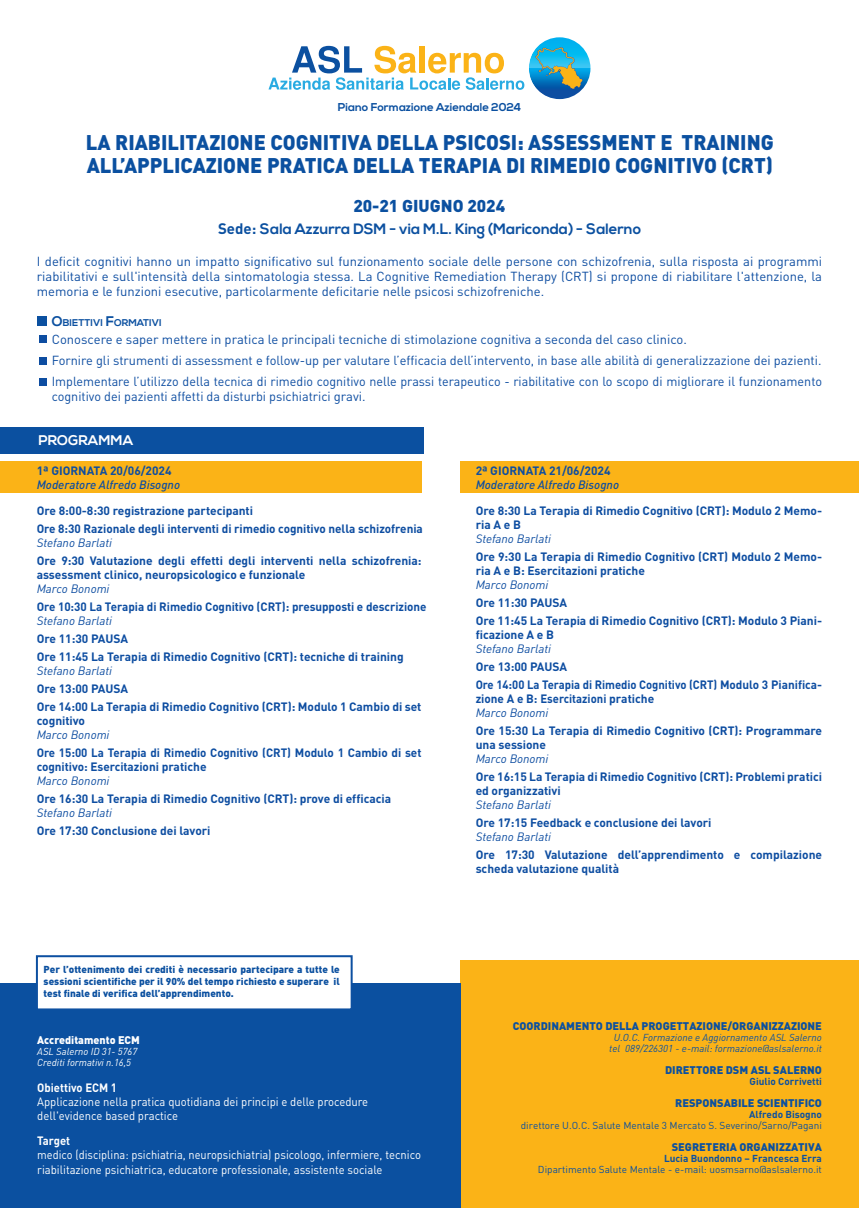
<style>
.page{position:relative;width:859px;height:1208px;background:#fff}
.page>*{position:absolute;margin:0;border:0;box-sizing:border-box;transform-origin:0 0}
.t1{font:900 21px/23px "DIN";color:#0b50a0;scale:.96 1}
.t2{font:900 17px "DIN";color:#0b50a0}
.t3{font:700 15px "Nexa";color:#0b50a0}
.t4{font:700 14px "Nexa";color:#fff}
.t5{font:13px/21px "DIN";color:#0d4da1}
.t6{font:700 12px/14px "DIN";letter-spacing:-.005em;color:#0d4da1}
.t7{font:italic 12px "DIN";letter-spacing:-.005em;color:#0d4da1}
.t8{font:12px/14.4px "DIN";color:#fff;scale:.92 1}
.t9{font:700 12px/14px "DIN";letter-spacing:-.005em;color:#0d4da1;scale:.96 1}
.t10{font:12px/14.4px "DIN";color:#fff;scale:.94 1}
.t11{font:italic 500 12px "DIN";letter-spacing:-.005em;color:#0d4da1}
.t12{font:700 12px "DIN";color:#fff;scale:.94 1}
.t13{font:700 11.4px "Nexa";color:#0b50a0}
.t14{font:900 11px "DIN";color:#0b50a0}
.t15{font:900 11px "DIN";color:#fff}
.t16{font:900 10px/12px "DIN";color:#0b50a0;text-align:justify}
.t17{font:10px "DIN";color:#0b50a0}
.t18{font:italic 10px/11px "DIN";color:#0b50a0;text-align:center}
.t19{font:700 10px "DIN";color:#0b50a0}
.t20{font:italic 10px/11px "DIN";color:#fff}
.t21{font:700 9.8px "Nexa";color:#0b50a0}
.s1{font-family:"DIN"}
.s2{font-size:14px}
</style>
<div class="page">
<div style="left:460px;top:961px;width:399px;height:247px;background:#fbb317"></div>
<svg style="left:268px;top:46px;width:256px;height:44px"></svg>
<img style="left:529px;top:37px;width:61px;height:62px;border-radius:31px">
<div style="left:0;top:983px;width:460px;height:225px;background:#0b50a0"></div>
<div style="left:0;top:427px;width:423px;height:26px;background:#0b50a0"></div>
<div style="left:37px;top:316px;width:10px;height:10px;background:#0b50a0"></div>
<div style="left:40px;top:335px;width:7px;height:8px;background:#0d4da1"></div>
<div style="left:40px;top:357px;width:7px;height:8px;background:#0d4da1"></div>
<div style="left:40px;top:378px;width:7px;height:8px;background:#0d4da1"></div>
<div style="left:36px;top:955px;width:317px;height:55px;background:#fff;border:2px solid #0d50a1"></div>
<div style="left:460px;top:461px;width:399px;height:32px;background:#fbb317"></div>
<div style="left:0;top:461px;width:421px;height:32px;background:#fbb317"></div>
<p class="t13" style="left:338px;top:101px;width:185px">Piano Formazione Aziendale 2024</p>
<h1 class="t1" style="left:86px;top:129px;width:718px">LA RIABILITAZIONE COGNITIVA DELLA PSICOSI: ASSESSMENT E TRAINING<br>ALL’APPLICAZIONE PRATICA DELLA TERAPIA DI RIMEDIO COGNITIVO (CRT)</h1>
<h2 class="t2" style="left:353px;top:194px;width:153px">20-21 GIUGNO 2024</h2>
<p class="t3" style="left:218px;top:220px;width:425px"><span class="s1">Sede:</span> Sala Azzurra DSM - via M.L. King (Mariconda) - Salerno</p>
<p class="t5" style="left:37px;top:253px;width:787px;line-height:15px;text-align:justify">I deficit cognitivi hanno un impatto significativo sul funzionamento sociale delle persone con schizofrenia, sulla risposta ai programmi riabilitativi e sull'intensità della sintomatologia stessa. La Cognitive Remediation Therapy (CRT) si propone di riabilitare l'attenzione, la memoria e le funzioni esecutive, particolarmente deficitarie nelle psicosi schizofreniche.</p>
<p class="t21" style="left:52px;top:317px;width:111px"><span class="s2">O</span>BIETTIVI <span class="s2">F</span>ORMATIVI</p>
<p class="t5" style="left:52px;top:329px;width:772px">Conoscere e saper mettere in pratica le principali tecniche di stimolazione cognitiva a seconda del caso clinico.<br>Fornire gli strumenti di assessment e follow-up per valutare l’efficacia dell’intervento, in base alle abilità di generalizzazione dei pazienti.<br>Implementare l’utilizzo della tecnica di rimedio cognitivo nelle prassi terapeutico - riabilitative con lo scopo di migliorare il funzionamento</p>
<p class="t5" style="left:52px;top:386px;width:315px">cognitivo dei pazienti affetti da disturbi psichiatrici gravi.</p>
<p class="t4" style="left:38px;top:432px;width:96px">PROGRAMMA</p>
<p class="t6" style="left:37px;top:463px;width:136px">1ª GIORNATA 20/06/2024</p>
<p class="t11" style="left:37px;top:477px;width:145px">Moderatore Alfredo Bisogno</p>
<p class="t6" style="left:37px;top:501px;width:388px;line-height:18px">Ore 8:00-8:30 registrazione partecipanti<br>Ore 8:30 Razionale degli interventi di rimedio cognitivo nella schizofrenia</p>
<p class="t7" style="left:37px;top:535px;width:77px">Stefano Barlati</p>
<p class="t6" style="left:37px;top:553px;width:386px">Ore 9:30 Valutazione degli effetti degli interventi nella schizofrenia: assessment clinico, neuropsicologico e funzionale</p>
<p class="t7" style="left:37px;top:581px;width:74px">Marco Bonomi</p>
<p class="t6" style="left:37px;top:599px;width:391px">Ore 10:30 La Terapia di Rimedio Cognitivo (CRT): presupposti e descrizione</p>
<p class="t7" style="left:37px;top:613px;width:77px">Stefano Barlati</p>
<p class="t6" style="left:37px;top:629px;width:368px;line-height:18px">Ore 11:30 PAUSA<br>Ore 11:45 La Terapia di Rimedio Cognitivo (CRT): tecniche di training</p>
<p class="t7" style="left:37px;top:663px;width:77px">Stefano Barlati</p>
<p class="t6" style="left:37px;top:679px;width:386px;line-height:18px">Ore 13:00 PAUSA<br>Ore 14:00 La Terapia di Rimedio Cognitivo (CRT): Modulo 1 Cambio di set</p>
<p class="t6" style="left:37px;top:713px;width:50px">cognitivo</p>
<p class="t7" style="left:37px;top:727px;width:74px">Marco Bonomi</p>
<p class="t9" style="left:37px;top:745px;width:402px">Ore 15:00 La Terapia di Rimedio Cognitivo (CRT) Modulo 1 Cambio di set cognitivo: Esercitazioni pratiche</p>
<p class="t7" style="left:37px;top:773px;width:74px">Marco Bonomi</p>
<p class="t6" style="left:37px;top:791px;width:356px">Ore 16:30 La Terapia di Rimedio Cognitivo (CRT): prove di efficacia</p>
<p class="t7" style="left:37px;top:805px;width:77px">Stefano Barlati</p>
<p class="t6" style="left:37px;top:823px;width:175px">Ore 17:30 Conclusione dei lavori</p>
<p class="t16" style="left:44px;top:963px;width:298px">Per l’ottenimento dei crediti è necessario partecipare a tutte le sessioni scientifiche per il 90% del tempo richiesto e superare il test finale di verifica dell’apprendimento.</p>
<p class="t15" style="left:37px;top:1032px;width:104px">Accreditamento ECM</p>
<p class="t20" style="left:37px;top:1046px;width:102px">ASL Salerno ID 31- 5767<br>Crediti formativi n.16,5</p>
<p class="t12" style="left:37px;top:1079px;width:86px">Obiettivo ECM 1</p>
<p class="t10" style="left:37px;top:1094px;width:354px">Applicazione nella pratica quotidiana dei principi e delle procedure dell'evidence based practice</p>
<p class="t12" style="left:37px;top:1132px;width:37px">Target</p>
<p class="t8" style="left:37px;top:1147px;width:419px">medico (disciplina: psichiatria, neuropsichiatria) psicologo, infermiere, tecnico riabilitazione psichiatrica, educatore professionale, assistente sociale</p>
<p class="t6" style="left:476px;top:463px;width:136px">2ª GIORNATA 21/06/2024</p>
<p class="t11" style="left:476px;top:477px;width:145px">Moderatore Alfredo Bisogno</p>
<p class="t6" style="left:476px;top:503px;width:348px">Ore 8:30 La Terapia di Rimedio Cognitivo (CRT): Modulo 2 Memo&shy;ria A e B</p>
<p class="t7" style="left:476px;top:531px;width:77px">Stefano Barlati</p>
<p class="t6" style="left:476px;top:549px;width:348px">Ore 9:30 La Terapia di Rimedio Cognitivo (CRT) Modulo 2 Memo&shy;ria A e B: Esercitazioni pratiche</p>
<p class="t7" style="left:476px;top:577px;width:74px">Marco Bonomi</p>
<p class="t6" style="left:476px;top:593px;width:348px;line-height:18px">Ore 11:30 PAUSA<br>Ore 11:45 La Terapia di Rimedio Cognitivo (CRT): Modulo 3 Piani-</p>
<p class="t6" style="left:476px;top:627px;width:80px">ficazione A e B</p>
<p class="t7" style="left:476px;top:641px;width:77px">Stefano Barlati</p>
<p class="t6" style="left:476px;top:657px;width:348px;line-height:18px">Ore 13:00 PAUSA<br>Ore 14:00 La Terapia di Rimedio Cognitivo (CRT) Modulo 3 Pianifica-</p>
<p class="t6" style="left:476px;top:691px;width:180px">zione A e B: Esercitazioni pratiche</p>
<p class="t7" style="left:476px;top:705px;width:74px">Marco Bonomi</p>
<p class="t6" style="left:476px;top:723px;width:348px">Ore 15:30 La Terapia di Rimedio Cognitivo (CRT): Programmare una sessione</p>
<p class="t7" style="left:476px;top:751px;width:74px">Marco Bonomi</p>
<p class="t6" style="left:476px;top:769px;width:348px">Ore 16:15 La Terapia di Rimedio Cognitivo (CRT): Problemi pratici ed organizzativi</p>
<p class="t7" style="left:476px;top:797px;width:77px">Stefano Barlati</p>
<p class="t6" style="left:476px;top:815px;width:237px">Ore 17:15 Feedback e conclusione dei lavori</p>
<p class="t7" style="left:476px;top:829px;width:77px">Stefano Barlati</p>
<p class="t6" style="left:476px;top:847px;width:348px">Ore 17:30 Valutazione dell’apprendimento e compilazione scheda valutazione qualità</p>
<p class="t14" style="left:513px;top:1018px;width:311px">COORDINAMENTO DELLA PROGETTAZIONE/ORGANIZZAZIONE</p>
<p class="t18" style="left:609px;top:1031px;width:214px">U.O.C. Formazione e Aggiornamento ASL Salerno tel 089/226301 - e-mail: formazione@aslsalerno.it</p>
<p class="t14" style="left:665px;top:1062px;width:158px">DIRETTORE DSM ASL SALERNO</p>
<p class="t19" style="left:749px;top:1075px;width:74px">Giulio Corrivetti</p>
<p class="t14" style="left:675px;top:1095px;width:148px">RESPONSABILE SCIENTIFICO</p>
<p class="t19" style="left:749px;top:1108px;width:74px">Alfredo Bisogno</p>
<p class="t17" style="left:521px;top:1119px;width:303px">direttore U.O.C. Salute Mentale 3 Mercato S. Severino/Sarno/Pagani</p>
<p class="t14" style="left:672px;top:1139px;width:152px">SEGRETERIA ORGANIZZATIVA</p>
<p class="t19" style="left:664px;top:1152px;width:159px">Lucia Buondonno – Francesca Erra</p>
<p class="t17" style="left:538px;top:1163px;width:285px">Dipartimento Salute Mentale - e-mail: uosmsarno@aslsalerno.it</p>
</div>
